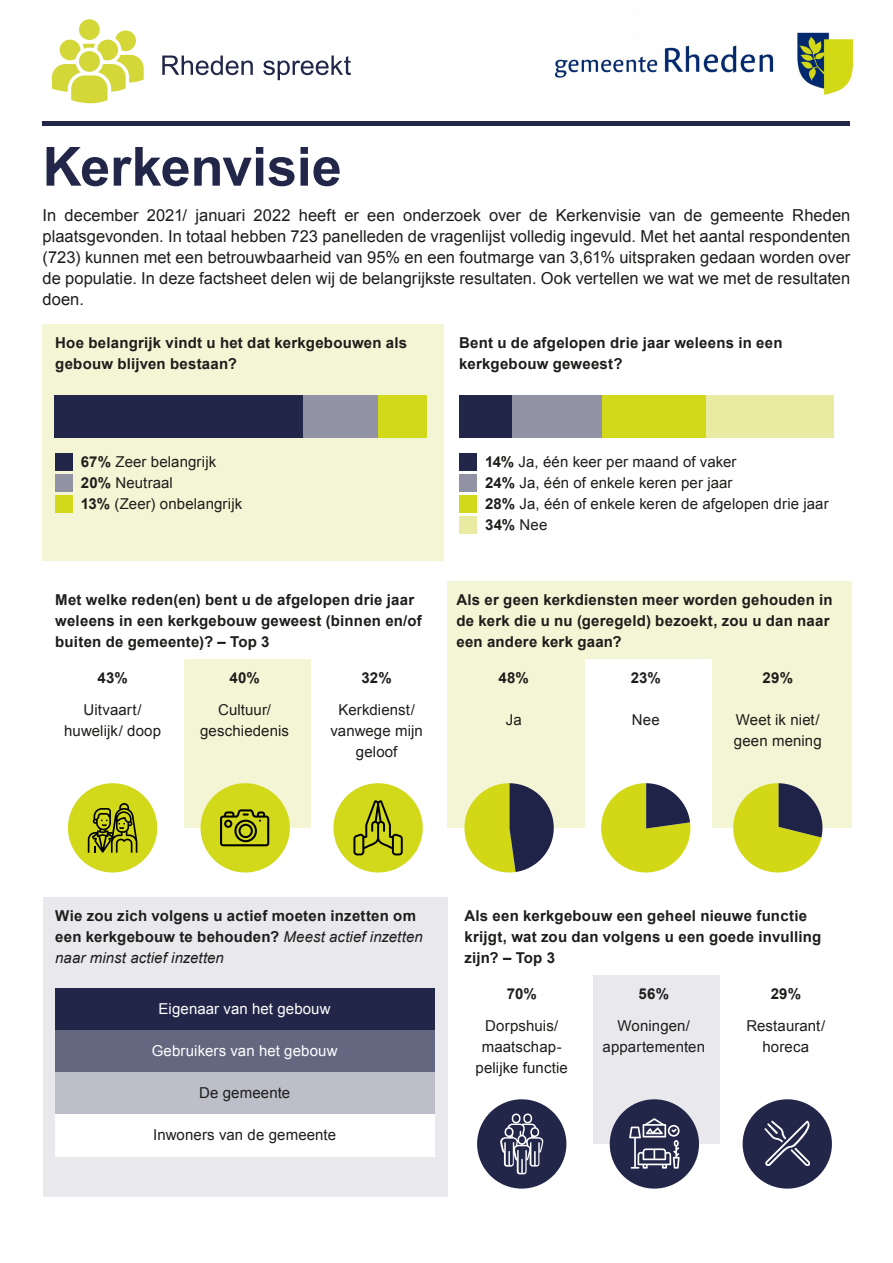
<style>
.page{position:relative;width:893px;height:1263px;background:#fff}
.page>*{position:absolute;margin:0;border:0;box-sizing:border-box;transform-origin:0 0}
.arial_36_pt{font:700 54px "Arial";letter-spacing:-.005em;color:#222649}
.inleiding{font:16.5px/21px "Arial";color:#1d1d1b;text-align:justify}
.tekst_bold_centreer{font:700 15px/21px "Arial";letter-spacing:.015em;color:#1d1d1b}
.tekst_bold_centreer-2{font:15px/21px "Arial";letter-spacing:.01em;color:#1d1d1b;text-align:center}
.tekst_bold_centreer-3{font:15px "Arial";letter-spacing:.01em;color:#fff}
.s1{font-weight:700}
.s2{font-weight:400}
.s3{font-weight:400;font-style:italic}
</style>
<div class="page">
<hr style="left:43px;top:121px;width:807px;height:4px;background:#222649">
<div style="left:43px;top:324px;width:401px;height:237px;background:#f4f5d4"></div>
<div style="left:447px;top:581px;width:405px;height:247px;background:#f4f5d4"></div>
<div style="left:43px;top:897px;width:404px;height:300px;background:#e9e9ed"></div>
<div style="left:184px;top:660px;width:127px;height:168px;background:#f4f5d4"></div>
<div style="left:585px;top:660px;width:127px;height:168px;background:#fff"></div>
<div style="left:593px;top:976px;width:127px;height:168px;background:#e9e9ed"></div>
<div style="left:68px;top:783px;width:89px;height:89px;background:#d2d81a;border-radius:50%"></div>
<svg style="left:88px;top:803px;width:49px;height:50px"></svg>
<div style="left:477px;top:1099px;width:89px;height:89px;background:#222649;border-radius:50%"></div>
<svg style="left:500px;top:1113px;width:44px;height:61px"></svg>
<div style="left:201px;top:783px;width:89px;height:89px;background:#d2d81a;border-radius:50%"></div>
<svg style="left:220px;top:809px;width:49px;height:37px"></svg>
<div style="left:610px;top:1099px;width:89px;height:89px;background:#222649;border-radius:50%"></div>
<svg style="left:629px;top:1118px;width:51px;height:50px"></svg>
<div style="left:333px;top:783px;width:90px;height:89px;background:#d2d81a;border-radius:50%"></div>
<svg style="left:353px;top:800px;width:50px;height:55px"></svg>
<div style="left:743px;top:1099px;width:89px;height:89px;background:#222649;border-radius:50%"></div>
<svg style="left:764px;top:1120px;width:46px;height:46px"></svg>
<svg style="left:464px;top:783px;width:90px;height:89px"></svg>
<svg style="left:601px;top:783px;width:89px;height:89px"></svg>
<svg style="left:733px;top:783px;width:89px;height:89px"></svg>
<div style="left:56px;top:988px;width:379px;height:42px;background:#222649"></div>
<div style="left:56px;top:1030px;width:379px;height:42px;background:#646780"></div>
<div style="left:56px;top:1072px;width:379px;height:42px;background:#bdbec8"></div>
<div style="left:56px;top:1114px;width:379px;height:42px;background:#fff"></div>
<div style="left:459px;top:395px;width:53px;height:43px;background:#222649"></div>
<div style="left:512px;top:395px;width:90px;height:43px;background:#9193a4"></div>
<div style="left:602px;top:395px;width:105px;height:43px;background:#d2d81a"></div>
<div style="left:707px;top:395px;width:127px;height:43px;background:#e9eba2"></div>
<div style="left:54px;top:395px;width:249px;height:43px;background:#222649"></div>
<div style="left:303px;top:395px;width:75px;height:43px;background:#9193a4"></div>
<div style="left:378px;top:395px;width:49px;height:43px;background:#d2d81a"></div>
<svg style="left:162px;top:56px;width:189px;height:24px"></svg>
<div style="left:79px;top:19px;width:21px;height:21px;background:#d3d738;border-radius:50%"></div>
<svg style="left:52px;top:30px;width:92px;height:73px"></svg>
<img style="left:556px;top:32px;width:296px;height:63px">
<div style="left:55px;top:453px;width:17px;height:17px;background:#222649"></div>
<div style="left:55px;top:474px;width:17px;height:17px;background:#9193a4"></div>
<div style="left:55px;top:495px;width:17px;height:17px;background:#d2d81a"></div>
<div style="left:460px;top:453px;width:17px;height:17px;background:#222649"></div>
<div style="left:460px;top:474px;width:17px;height:17px;background:#9193a4"></div>
<div style="left:460px;top:495px;width:17px;height:17px;background:#d2d81a"></div>
<div style="left:460px;top:516px;width:17px;height:17px;background:#e9eba2"></div>
<h1 class="arial_36_pt" style="left:43px;top:131px;width:301px">Kerkenvisie</h1>
<p class="inleiding" style="left:43px;top:204px;width:809px">In december 2021/ januari 2022 heeft er een onderzoek over de Kerkenvisie van de gemeente Rheden plaatsgevonden. In totaal hebben 723 panelleden de vragenlijst volledig ingevuld. Met het aantal respondenten (723) kunnen met een betrouwbaarheid van 95% en een foutmarge van 3,61% uitspraken gedaan worden over de populatie. In deze factsheet delen wij de belangrijkste resultaten. Ook vertellen we wat we met de resultaten doen.</p>
<p class="tekst_bold_centreer" style="left:55px;top:333px;width:353px">Hoe belangrijk vindt u het dat kerkgebouwen als gebouw blijven bestaan?</p>
<p class="tekst_bold_centreer" style="left:459px;top:333px;width:325px">Bent u de afgelopen drie jaar weleens in een kerkgebouw geweest?</p>
<p class="tekst_bold_centreer-2" style="left:81px;top:452px;width:137px"><span class="s1">67%</span> Zeer belangrijk</p>
<p class="tekst_bold_centreer-2" style="left:81px;top:473px;width:94px"><span class="s1">20%</span> Neutraal</p>
<p class="tekst_bold_centreer-2" style="left:81px;top:494px;width:163px"><span class="s1">13%</span> (Zeer) onbelangrijk</p>
<p class="tekst_bold_centreer" style="left:55px;top:590px;width:368px">Met welke reden(en) bent u de afgelopen drie jaar weleens in een kerkgebouw geweest (binnen en/of buiten de gemeente)? – Top 3</p>
<p class="tekst_bold_centreer" style="left:97px;top:668px;width:32px">43%</p>
<p class="tekst_bold_centreer-2" style="left:84px;top:699px;width:60px">Uitvaart/</p>
<p class="tekst_bold_centreer-2" style="left:64px;top:720px;width:99px">huwelijk/ doop</p>
<p class="tekst_bold_centreer" style="left:229px;top:668px;width:32px">40%</p>
<p class="tekst_bold_centreer-2" style="left:218px;top:699px;width:54px">Cultuur/</p>
<p class="tekst_bold_centreer-2" style="left:200px;top:720px;width:91px">geschiedenis</p>
<p class="tekst_bold_centreer" style="left:362px;top:668px;width:32px">32%</p>
<p class="tekst_bold_centreer-2" style="left:339px;top:699px;width:78px">Kerkdienst/</p>
<p class="tekst_bold_centreer-2" style="left:330px;top:720px;width:94px">vanwege mijn geloof</p>
<p class="tekst_bold_centreer-2" style="left:485px;top:452px;width:253px"><span class="s1">14%</span> Ja, één keer per maand of vaker</p>
<p class="tekst_bold_centreer-2" style="left:485px;top:473px;width:249px"><span class="s1">24%</span> Ja, één of enkele keren per jaar</p>
<p class="tekst_bold_centreer-2" style="left:485px;top:494px;width:345px"><span class="s1">28%</span> Ja, één of enkele keren de afgelopen drie jaar</p>
<p class="tekst_bold_centreer" style="left:485px;top:515px;width:64px">34% <span class="s2">Nee</span></p>
<p class="tekst_bold_centreer" style="left:456px;top:590px;width:378px">Als er geen kerkdiensten meer worden gehouden in de kerk die u nu (geregeld) bezoekt, zou u dan naar een andere kerk gaan?</p>
<p class="tekst_bold_centreer" style="left:498px;top:668px;width:32px">48%</p>
<p class="tekst_bold_centreer-2" style="left:506px;top:710px;width:17px">Ja</p>
<p class="tekst_bold_centreer" style="left:631px;top:668px;width:32px">23%</p>
<p class="tekst_bold_centreer-2" style="left:632px;top:710px;width:29px">Nee</p>
<p class="tekst_bold_centreer" style="left:763px;top:668px;width:32px">29%</p>
<p class="tekst_bold_centreer-2" style="left:736px;top:710px;width:85px">Weet ik niet/</p>
<p class="tekst_bold_centreer-2" style="left:734px;top:731px;width:89px">geen mening</p>
<p class="tekst_bold_centreer" style="left:55px;top:906px;width:369px">Wie zou zich volgens u actief moeten inzetten om een kerkgebouw te behouden? <span class="s3">Meest actief inzetten naar minst actief inzetten</span></p>
<p class="tekst_bold_centreer-3" style="left:159px;top:999px;width:173px">Eigenaar van het gebouw</p>
<p class="tekst_bold_centreer-3" style="left:152px;top:1041px;width:187px">Gebruikers van het gebouw</p>
<p class="tekst_bold_centreer-2" style="left:199px;top:1082px;width:93px">De gemeente</p>
<p class="tekst_bold_centreer-2" style="left:153px;top:1124px;width:184px">Inwoners van de gemeente</p>
<p class="tekst_bold_centreer" style="left:464px;top:906px;width:358px">Als een kerkgebouw een geheel nieuwe functie krijgt, wat zou dan volgens u een goede invulling zijn? – Top 3</p>
<p class="tekst_bold_centreer" style="left:507px;top:984px;width:31px">70%</p>
<p class="tekst_bold_centreer-2" style="left:482px;top:1015px;width:81px;text-align:left">Dorpshuis/ maatschap-</p>
<p class="tekst_bold_centreer-2" style="left:476px;top:1057px;width:94px">pelijke functie</p>
<p class="tekst_bold_centreer" style="left:639px;top:984px;width:32px">56%</p>
<p class="tekst_bold_centreer-2" style="left:618px;top:1015px;width:74px">Woningen/</p>
<p class="tekst_bold_centreer-2" style="left:603px;top:1036px;width:104px">appartementen</p>
<p class="tekst_bold_centreer" style="left:771px;top:984px;width:32px">29%</p>
<p class="tekst_bold_centreer-2" style="left:746px;top:1015px;width:80px">Restaurant/ horeca</p>
</div>
